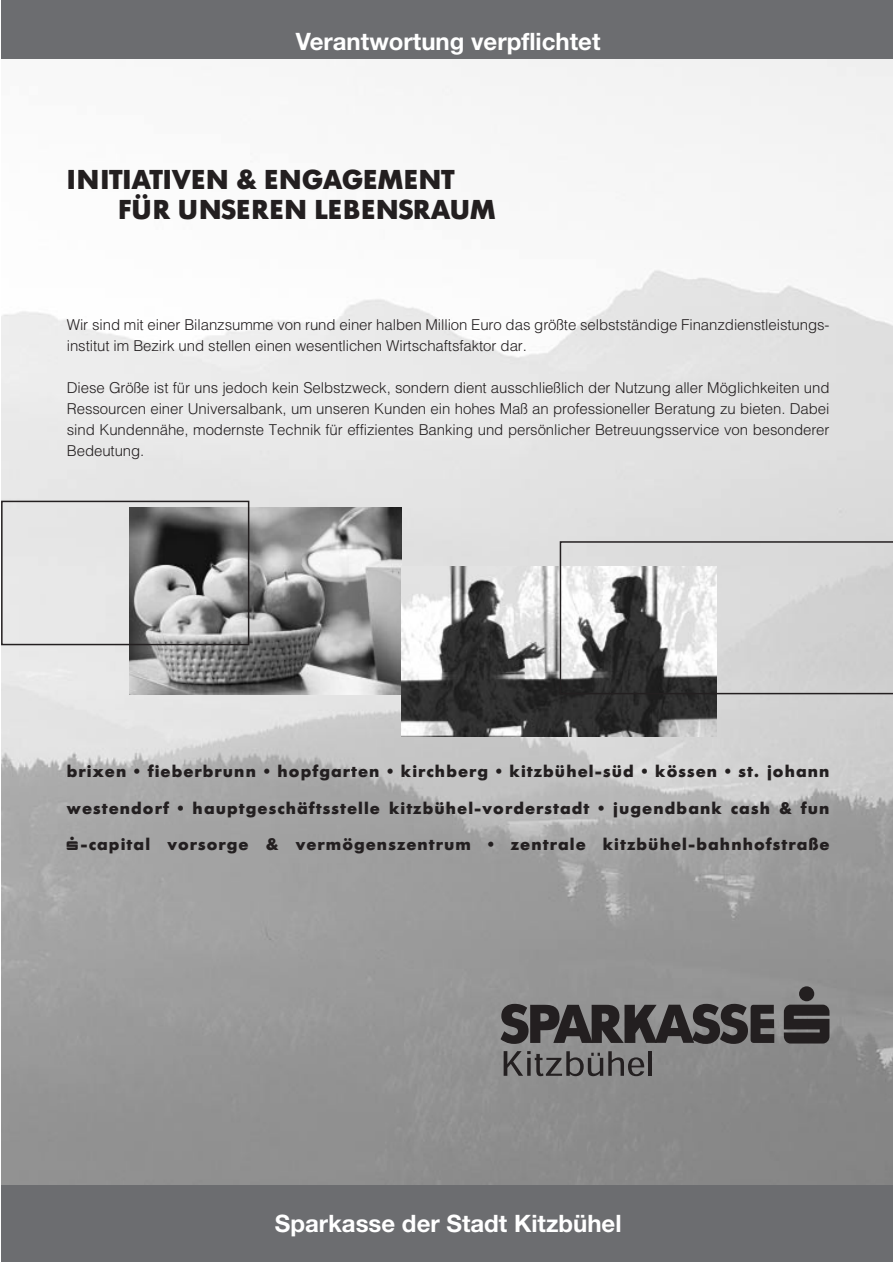
<style>
.page{position:relative;width:893px;height:1262px;background:#fff}
.page>*{position:absolute;margin:0;border:0;box-sizing:border-box;transform-origin:0 0}
.t1{font:700 27px/30px "DSV4 Futura";letter-spacing:.01em;color:#231f20}
.t2{font:700 24px "DSV4 Helvetica Neue";color:#fff}
.t3{font:700 16.5px/36px "DSV4 Futura";letter-spacing:.065em;color:#231f20;text-align:justify}
.t4{font:300 15px/21px "Helvetica";letter-spacing:-.005em;color:#231f20}
</style>
<div class="page">
<img style="left:1px;top:58px;width:891px;height:1127px">
<div style="left:1px;top:1185px;width:891px;height:76px;background:#6c6d70"></div>
<div style="left:1px;top:0;width:891px;height:58px;background:#6c6d70"></div>
<img style="left:401px;top:695px;width:315px;height:42px">
<svg style="left:500px;top:1003px;width:274px;height:41px;background:#4d4a4b"></svg>
<hr style="left:648px;top:1051px;width:4px;height:24px;background:#231f20">
<svg style="left:503px;top:1051px;width:141px;height:25px;background:#6b6a6a"></svg>
<div style="left:799px;top:986px;width:15px;height:15px;background:#231f20;border-radius:50%"></div>
<svg style="left:783px;top:1004px;width:46px;height:39px;background:#363333"></svg>
<svg style="left:1px;top:500px;width:891px;height:195px;background:#b4b4b4"></svg>
<h2 class="t2" style="left:296px;top:33px;width:306px">Verantwortung verpflichtet</h2>
<h1 class="t1" style="left:118px;top:167px;width:379px;text-indent:-51px">INITIATIVEN &amp; ENGAGEMENT<br>FÜR UNSEREN LEBENSRAUM</h1>
<p class="t4" style="left:67px;top:315px;width:764px">Wir sind mit einer Bilanzsumme von rund einer halben Million Euro das größte selbstständige Finanzdienstleistungs&shy;institut im Bezirk und stellen einen wesentlichen Wirtschaftsfaktor dar.</p>
<p class="t4" style="left:67px;top:378px;width:764px;text-align:justify">Diese Größe ist für uns jedoch kein Selbstzweck, sondern dient ausschließlich der Nutzung aller Möglichkeiten und Ressourcen einer Universalbank, um unseren Kunden ein hohes Maß an professioneller Beratung zu bieten. Dabei sind Kundennähe, modernste Technik für effizientes Banking und persönlicher Betreuungsservice von besonderer Bedeutung.</p>
<p class="t3" style="left:67px;top:755px;width:764px">brixen • fieberbrunn • hopfgarten • kirchberg • kitzbühel-süd • kössen • st. johann westendorf • hauptgeschäftsstelle kitzbühel-vorderstadt • jugendbank cash &amp; fun º-capital vorsorge &amp; vermögenszentrum • zentrale kitzbühel-bahnhofstraße</p>
<h2 class="t2" style="left:275px;top:1214px;width:348px">Sparkasse der Stadt Kitzbühel</h2>
</div>
